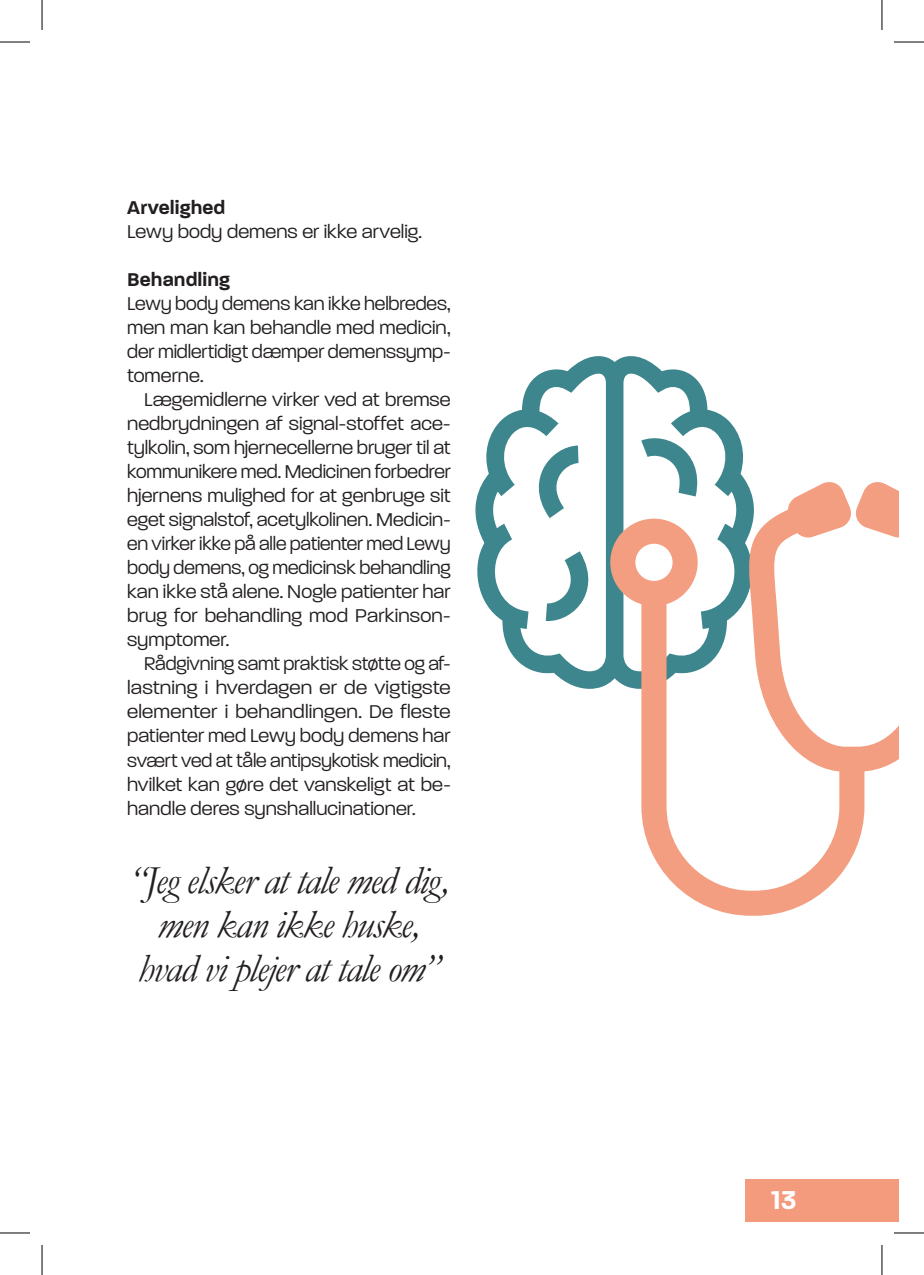
<style>
.page{position:relative;width:924px;height:1275px;background:#fff}
.page>*{position:absolute;margin:0;border:0;box-sizing:border-box;transform-origin:0 0}
.Qoutes{font:italic 40px "Garamond";letter-spacing:-.035em;color:#231f20}
.t1{font:600 28px "Paralucent";color:#fff}
.Brødtekst{font:300 20px/24px "Paralucent";letter-spacing:.005em;color:#231f20;text-align:justify}
.Fed_brødtekst{font:600 20px "Paralucent";letter-spacing:.005em;color:#231f20}
</style>
<div class="page">
<div style="left:745px;top:1179px;width:153px;height:42px;background:#f49b7e"></div>
<svg style="left:475px;top:356px;width:271px;height:333px"></svg>
<svg style="left:545px;top:551px;width:48px;height:70px"></svg>
<svg style="left:533px;top:445px;width:45px;height:73px"></svg>
<svg style="left:641px;top:435px;width:60px;height:61px"></svg>
<svg style="left:744px;top:481px;width:154px;height:291px"></svg>
<svg style="left:641px;top:593px;width:223px;height:322px"></svg>
<svg style="left:610px;top:518px;width:87px;height:88px"></svg>
<hr style="left:0;top:42px;width:30px;height:1px;background:#000">
<hr style="left:893px;top:42px;width:30px;height:1px;background:#000">
<hr style="left:0;top:1232px;width:30px;height:1px;background:#000">
<hr style="left:893px;top:1232px;width:30px;height:1px;background:#000">
<hr style="left:42px;top:0;width:1px;height:30px;background:#000">
<hr style="left:42px;top:1245px;width:1px;height:30px;background:#000">
<hr style="left:881px;top:0;width:1px;height:30px;background:#000">
<hr style="left:881px;top:1245px;width:1px;height:30px;background:#000">
<p class="Fed_brødtekst" style="left:127px;top:196px;width:100px">Arvelighed</p>
<p class="Brødtekst" style="left:127px;top:220px;width:296px">Lewy body demens er ikke arvelig.</p>
<p class="Fed_brødtekst" style="left:127px;top:268px;width:104px">Behandling</p>
<p class="Brødtekst" style="left:127px;top:292px;width:325px">Lewy body demens kan ikke helbredes, men man kan behandle med medicin, der midlertidigt dæmper demenssymp&shy;tomerne.</p>
<p class="Brødtekst" style="left:127px;top:388px;width:325px;text-indent:17px">Lægemidlerne virker ved at bremse nedbrydningen af signal-stoffet ace&shy;tylkolin, som hjernecellerne bruger til at kommunikere med. Medicinen forbedrer hjernens mulighed for at genbruge sit eget signalstof, acetylkolinen. Medicin&shy;en virker ikke på alle patienter med Lewy body demens, og medicinsk behandling kan ikke stå alene. Nogle patienter har brug for behandling mod Parkinson&shy;symptomer.</p>
<p class="Brødtekst" style="left:127px;top:652px;width:325px;text-indent:17px">Rådgivning samt praktisk støtte og af&shy;lastning i hverdagen er de vigtigste elementer i behandlingen. De fleste patienter med Lewy body demens har svært ved at tåle antipsykotisk medicin, hvilket kan gøre det vanskeligt at be&shy;handle deres synshallucinationer.</p>
<p class="Qoutes" style="left:128px;top:853px;width:323px">“Jeg elsker at tale med dig,</p>
<p class="Qoutes" style="left:157px;top:897px;width:264px">men kan ikke huske,</p>
<p class="Qoutes" style="left:138px;top:941px;width:303px">hvad vi plejer at tale om”</p>
<h2 class="t1" style="left:770px;top:1183px;width:27px">13</h2>
</div>
